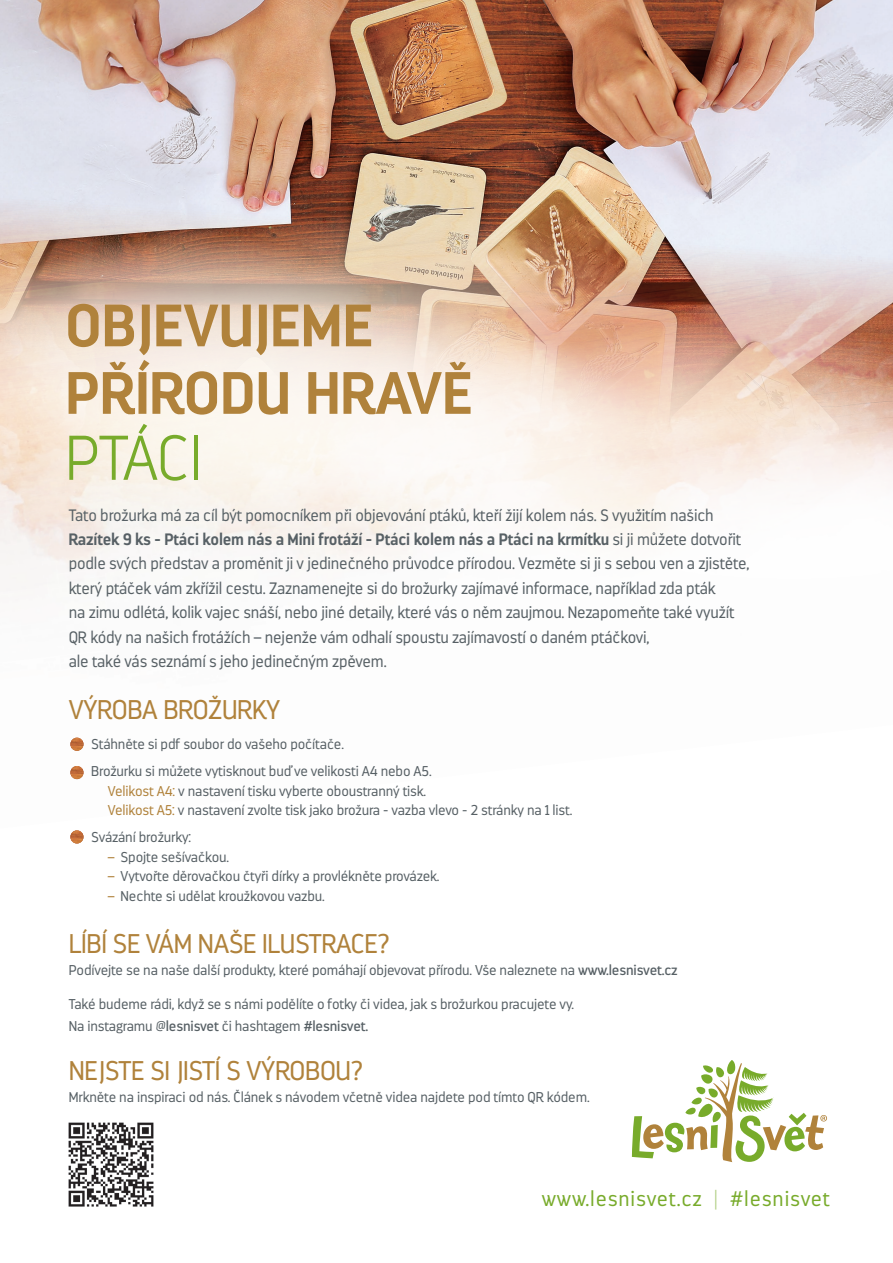
<style>
.page{position:relative;width:893px;height:1263px;background:#fff}
.page>*{position:absolute;margin:0;border:0;box-sizing:border-box;transform-origin:0 0}
.t1{font:200 63px "Darwin";letter-spacing:-.015em;color:#78ab2b}
.t2{font:700 59.55px "Darwin";color:#b0823b}
.t3{font:300 27px "Darwin";letter-spacing:-.01em;color:#b0823b}
.t4{font:300 21px "Darwin";letter-spacing:.04em;color:#78ab2b}
.t5{font:300 16.5px "Darwin";letter-spacing:-.01em;color:#576065}
.t6{font:700 16.5px "Darwin";letter-spacing:-.01em;color:#576065}
.t7{font:300 14.25px "Darwin";letter-spacing:-.01em;color:#576065}
.s1{font-weight:300}
.s2{color:#b0823b}
.s3{font-weight:400}
.s4{font-weight:200;color:#aecd80}
</style>
<div class="page">
<img style="left:0;top:0;width:893px;height:293px">
<svg style="left:0;top:194px;width:852px;height:365px"></svg>
<svg style="left:554px;top:257px;width:110px;height:36px"></svg>
<svg style="left:0;top:222px;width:554px;height:326px"></svg>
<svg style="left:314px;top:293px;width:579px;height:273px"></svg>
<svg style="left:20px;top:306px;width:758px;height:250px"></svg>
<img style="left:70px;top:738px;width:14px;height:13px;border-radius:7px">
<img style="left:70px;top:766px;width:14px;height:13px;border-radius:7px">
<img style="left:70px;top:830px;width:14px;height:13px;border-radius:7px">
<img style="left:68px;top:1122px;width:86px;height:85px">
<svg style="left:632px;top:1060px;width:195px;height:102px"></svg>
<p class="t2" style="left:65px;top:289px;width:309px">OBJEVUJEME</p>
<p class="t2" style="left:65px;top:357px;width:409px">PŘÍRODU HRAVĚ</p>
<p class="t1" style="left:65px;top:421px;width:138px">PTÁCI</p>
<p class="t5" style="left:69px;top:505px;width:646px">Tato brožurka má za cíl být pomocníkem při objevování ptáků, kteří žijí kolem nás. S využitím našich</p>
<p class="t6" style="left:69px;top:529px;width:674px">Razítek 9 ks - Ptáci kolem nás a Mini frotáží - Ptáci kolem nás a Ptáci na krmítku <span class="s1">si ji můžete dotvořit</span></p>
<p class="t5" style="left:69px;top:554px;width:682px">podle svých představ a proměnit ji v jedinečného průvodce přírodou. Vezměte si ji s sebou ven a zjistěte,</p>
<p class="t5" style="left:69px;top:578px;width:648px">který ptáček vám zkřížil cestu. Zaznamenejte si do brožurky zajímavé informace, například zda pták</p>
<p class="t5" style="left:69px;top:603px;width:667px">na zimu odlétá, kolik vajec snáší, nebo jiné detaily, které vás o něm zaujmou. Nezapomeňte také využít</p>
<p class="t5" style="left:69px;top:627px;width:582px">QR kódy na našich frotážích – nejenže vám odhalí spoustu zajímavostí o daném ptáčkovi,</p>
<p class="t5" style="left:69px;top:652px;width:319px">ale také vás seznámí s jeho jedinečným zpěvem.</p>
<p class="t3" style="left:69px;top:694px;width:213px">VÝROBA BROŽURKY</p>
<p class="t7" style="left:91px;top:736px;width:254px">Stáhněte si pdf soubor do vašeho počítače.</p>
<p class="t7" style="left:91px;top:763px;width:342px">Brožurku si můžete vytisknout buď ve velikosti A4 nebo A5.</p>
<p class="t7" style="left:108px;top:782px;width:320px"><span class="s2">Velikost A4:</span> v nastavení tisku vyberte oboustranný tisk.</p>
<p class="t7" style="left:108px;top:802px;width:466px"><span class="s2">Velikost A5:</span> v nastavení zvolte tisk jako brožura - vazba vlevo - 2 stránky na 1 list.</p>
<p class="t7" style="left:91px;top:829px;width:101px">Svázání brožurky:</p>
<p class="t7" style="left:108px;top:848px;width:123px"><span class="s2">–</span> Spojte sešívačkou.</p>
<p class="t7" style="left:108px;top:868px;width:333px"><span class="s2">–</span> Vytvořte děrovačkou čtyři dírky a provlékněte provázek.</p>
<p class="t7" style="left:108px;top:887px;width:219px"><span class="s2">–</span> Nechte si udělat kroužkovou vazbu.</p>
<p class="t3" style="left:69px;top:928px;width:323px">LÍBÍ SE VÁM NAŠE ILUSTRACE?</p>
<p class="t7" style="left:69px;top:962px;width:610px">Podívejte se na naše další produkty, které pomáhají objevovat přírodu. Vše naleznete na <span class="s3">www.lesnisvet.cz</span></p>
<p class="t7" style="left:69px;top:996px;width:507px">Také budeme rádi, když se s námi podělíte o fotky či videa, jak s brožurkou pracujete vy.</p>
<p class="t7" style="left:69px;top:1018px;width:301px">Na instagramu <span class="s3">@lesnisvet</span> či hashtagem <span class="s3">#lesnisvet.</span></p>
<p class="t3" style="left:69px;top:1054px;width:296px">NEJSTE SI JISTÍ S VÝROBOU?</p>
<p class="t7" style="left:69px;top:1089px;width:522px">Mrkněte na inspiraci od nás. Článek s návodem včetně videa najdete pod tímto QR kódem.</p>
<p class="t4" style="left:542px;top:1187px;width:290px">www.lesnisvet.cz <span class="s4">|</span> #lesnisvet</p>
</div>
